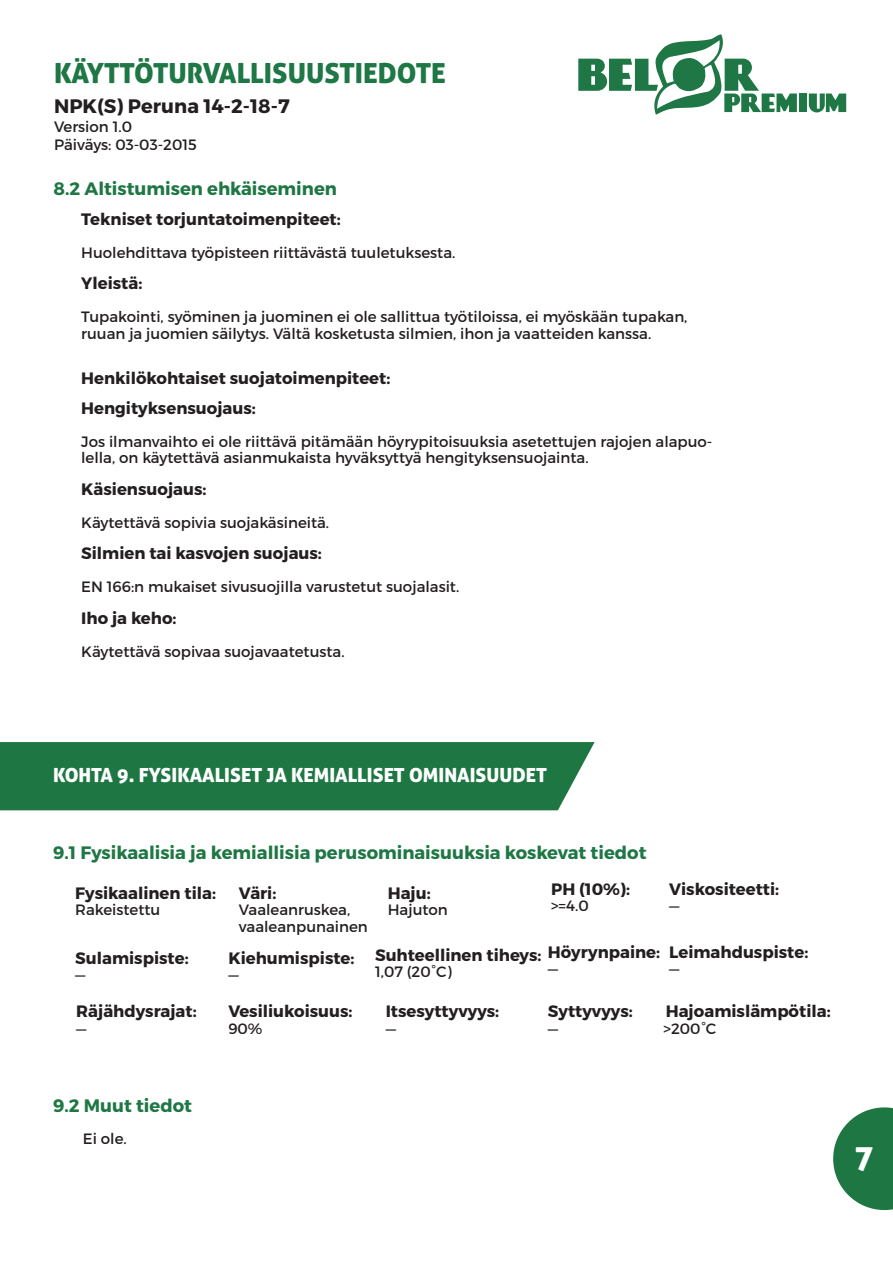
<style>
.page{position:relative;width:893px;height:1263px;background:#fff}
.page>*{position:absolute;margin:0;border:0;box-sizing:border-box;transform-origin:0 0}
.t1{font:33px "Aller Display";color:#fff}
.t2{font:27.75px "Aller Display";color:#1e7744}
.t3{font:19.5px "Aller Display";color:#fff}
.t4{font:700 19.5px "Montserrat";color:#231f20}
.t5{font:700 18px "Montserrat";color:#1e7744}
.t6{font:700 16.5px/30px "Montserrat";color:#231f20}
.t7{font:15px/16.5px "Montserrat";color:#231f20}
</style>
<div class="page">
<svg style="left:833px;top:1107px;width:60px;height:103px"></svg>
<svg style="left:809px;top:94px;width:37px;height:18px"></svg>
<div style="left:799px;top:93px;width:8px;height:19px;background:#1e7744"></div>
<svg style="left:578px;top:34px;width:219px;height:81px"></svg>
<div style="left:0;top:742px;width:595px;height:68px;background:#1e7742"></div>
<h2 class="t2" style="left:54px;top:56px;width:393px">KÄYTTÖTURVALLISUUSTIEDOTE</h2>
<h3 class="t4" style="left:54px;top:94px;width:237px">NPK(S) Peruna 14-2-18-7</h3>
<p class="t7" style="left:54px;top:118px;width:144px;line-height:18px">Version 1.0<br>Päiväys: 03-03-2015</p>
<p class="t5" style="left:54px;top:177px;width:285px">8.2 Altistumisen ehkäiseminen</p>
<p class="t6" style="left:81px;top:204px;width:261px">Tekniset torjuntatoimenpiteet:</p>
<p class="t7" style="left:81px;top:244px;width:376px">Huolehdittava työpisteen riittävästä tuuletuksesta.</p>
<p class="t6" style="left:81px;top:268px;width:63px">Yleistä:</p>
<p class="t7" style="left:81px;top:308px;width:608px">Tupakointi, syöminen ja juominen ei ole sallittua työtiloissa, ei myöskään tupakan, ruuan ja juomien säilytys. Vältä kosketusta silmien, ihon ja vaatteiden kanssa.</p>
<p class="t6" style="left:81px;top:363px;width:311px">Henkilökohtaiset suojatoimenpiteet:<br>Hengityksensuojaus:</p>
<p class="t7" style="left:81px;top:433px;width:633px">Jos ilmanvaihto ei ole riittävä pitämään höyrypitoisuuksia asetettujen rajojen alapuo&shy;lella, on käytettävä asianmukaista hyväksyttyä hengityksensuojainta.</p>
<p class="t6" style="left:81px;top:474px;width:127px">Käsiensuojaus:</p>
<p class="t7" style="left:81px;top:514px;width:250px">Käytettävä sopivia suojakäsineitä.</p>
<p class="t6" style="left:81px;top:538px;width:242px">Silmien tai kasvojen suojaus:</p>
<p class="t7" style="left:81px;top:578px;width:380px">EN 166:n mukaiset sivusuojilla varustetut suojalasit.</p>
<p class="t6" style="left:81px;top:603px;width:97px">Iho ja keho:</p>
<p class="t7" style="left:81px;top:643px;width:265px">Käytettävä sopivaa suojavaatetusta.</p>
<h3 class="t3" style="left:53px;top:762px;width:495px">KOHTA 9. FYSIKAALISET JA KEMIALLISET OMINAISUUDET</h3>
<p class="t5" style="left:53px;top:841px;width:595px">9.1 Fysikaalisia ja kemiallisia perusominaisuuksia koskevat tiedot</p>
<p class="t6" style="left:75px;top:878px;width:142px">Fysikaalinen tila:</p>
<p class="t7" style="left:75px;top:901px;width:87px">Rakeistettu</p>
<p class="t6" style="left:75px;top:943px;width:115px">Sulamispiste:</p>
<p class="t7" style="left:75px;top:966px;width:12px">—</p>
<p class="t6" style="left:239px;top:878px;width:39px">Väri:</p>
<p class="t7" style="left:239px;top:901px;width:130px">Vaaleanruskea, vaaleanpunainen</p>
<p class="t6" style="left:228px;top:943px;width:128px">Kiehumispiste:</p>
<p class="t7" style="left:228px;top:966px;width:12px">—</p>
<p class="t6" style="left:388px;top:878px;width:45px">Haju:</p>
<p class="t7" style="left:388px;top:901px;width:62px">Hajuton</p>
<p class="t6" style="left:551px;top:874px;width:80px">PH (10%):</p>
<p class="t7" style="left:551px;top:898px;width:39px">&gt;=4.0</p>
<p class="t6" style="left:548px;top:937px;width:114px">Höyrynpaine:</p>
<p class="t7" style="left:548px;top:961px;width:12px">—</p>
<p class="t6" style="left:375px;top:940px;width:168px">Suhteellinen tiheys:</p>
<p class="t7" style="left:375px;top:964px;width:78px">1,07 (20°C)</p>
<p class="t6" style="left:669px;top:874px;width:112px">Viskositeetti:</p>
<p class="t7" style="left:669px;top:898px;width:12px">—</p>
<p class="t6" style="left:669px;top:937px;width:141px">Leimahduspiste:</p>
<p class="t7" style="left:669px;top:960px;width:12px">—</p>
<p class="t6" style="left:76px;top:997px;width:122px">Räjähdysrajat:</p>
<p class="t7" style="left:76px;top:1020px;width:12px">—</p>
<p class="t5" style="left:53px;top:1095px;width:140px">9.2 Muut tiedot</p>
<p class="t7" style="left:83px;top:1130px;width:45px">Ei ole.</p>
<p class="t6" style="left:228px;top:997px;width:126px">Vesiliukoisuus:</p>
<p class="t7" style="left:228px;top:1020px;width:36px">90%</p>
<p class="t6" style="left:386px;top:997px;width:115px">Itsesyttyvyys:</p>
<p class="t7" style="left:386px;top:1020px;width:12px">—</p>
<p class="t6" style="left:548px;top:997px;width:86px">Syttyvyys:</p>
<p class="t7" style="left:548px;top:1020px;width:12px">—</p>
<p class="t6" style="left:666px;top:997px;width:166px">Hajoamislämpötila:</p>
<p class="t7" style="left:664px;top:1020px;width:54px">&gt;200°C</p>
<h1 class="t1" style="left:855px;top:1136px;width:20px">7</h1>
</div>
